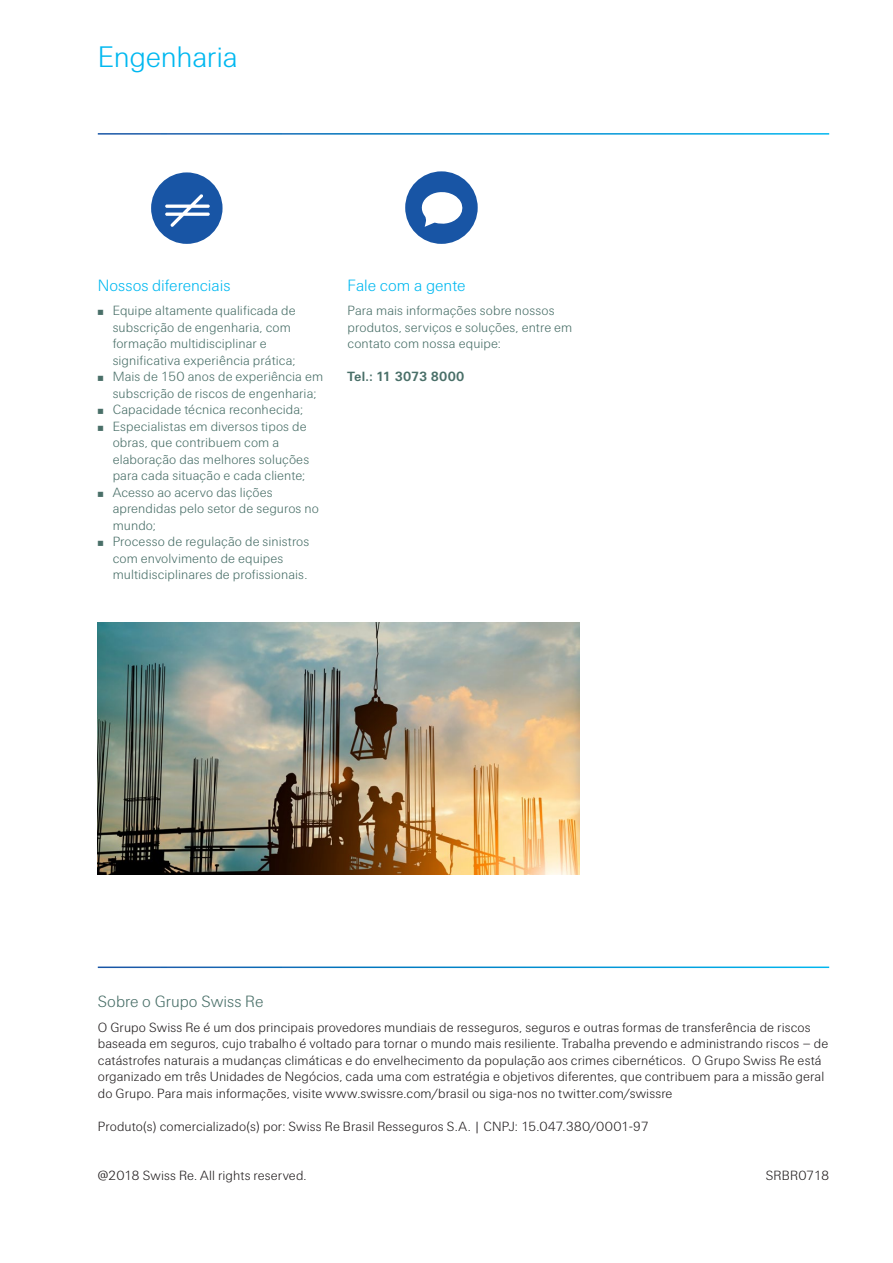
<style>
.page{position:relative;width:893px;height:1263px;background:#fff}
.page>*{position:absolute;margin:0;border:0;box-sizing:border-box;transform-origin:0 0}
.t1{font:300 30px "Swiss Re Sans OT";letter-spacing:-.01em;color:#00b8f0}
.t2{font:300 16.5px "Swiss Re Sans OT";color:#00b8f0}
.t3{font:300 16.5px "Swiss Re Sans OT";color:#496f68}
.t4{font:300 13.5px/16.5px "Swiss Re Sans OT";letter-spacing:.005em;color:#231f20}
.t5{font:300 13.5px/16.5px "Swiss Re Sans OT";letter-spacing:.01em;color:#496f68}
.t6{font:700 13.5px "Swiss Re Sans OT";letter-spacing:.01em;color:#496f68}
</style>
<div class="page">
<svg style="left:405px;top:171px;width:73px;height:73px"></svg>
<svg style="left:151px;top:172px;width:72px;height:72px"></svg>
<img style="left:98px;top:622px;width:481px;height:252px">
<h1 class="t1" style="left:98px;top:39px;width:141px">Engenharia</h1>
<p class="t2" style="left:98px;top:276px;width:134px">Nossos diferenciais</p>
<p class="t5" style="left:98px;top:303px;width:199px">̤ Equipe altamente qualificada de</p>
<p class="t5" style="left:113px;top:319px;width:180px">subscrição de engenharia, com</p>
<p class="t5" style="left:113px;top:336px;width:156px">formação multidisciplinar e</p>
<p class="t5" style="left:113px;top:352px;width:184px">significativa experiência prática;</p>
<p class="t5" style="left:98px;top:369px;width:227px">̤ Mais de 150 anos de experiência em</p>
<p class="t5" style="left:113px;top:385px;width:205px">subscrição de riscos de engenharia;</p>
<p class="t5" style="left:98px;top:402px;width:207px">̤ Capacidade técnica reconhecida;</p>
<p class="t5" style="left:98px;top:418px;width:210px">̤ Especialistas em diversos tipos de</p>
<p class="t5" style="left:113px;top:435px;width:168px">obras, que contribuem com a</p>
<p class="t5" style="left:113px;top:451px;width:198px">elaboração das melhores soluções</p>
<p class="t5" style="left:113px;top:468px;width:194px">para cada situação e cada cliente;</p>
<p class="t5" style="left:98px;top:484px;width:176px">̤ Acesso ao acervo das lições</p>
<p class="t5" style="left:113px;top:501px;width:208px">aprendidas pelo setor de seguros no</p>
<p class="t5" style="left:113px;top:517px;width:45px">mundo;</p>
<p class="t5" style="left:98px;top:534px;width:213px">̤ Processo de regulação de sinistros</p>
<p class="t5" style="left:113px;top:550px;width:172px">com envolvimento de equipes</p>
<p class="t5" style="left:113px;top:567px;width:196px">multidisciplinares de profissionais.</p>
<p class="t2" style="left:348px;top:276px;width:119px">Fale com a gente</p>
<p class="t5" style="left:348px;top:303px;width:226px">Para mais informações sobre nossos produtos, serviços e soluções, entre em contato com nossa equipe:</p>
<p class="t6" style="left:348px;top:369px;width:118px">Tel.: 11 3073 8000</p>
<p class="t3" style="left:98px;top:992px;width:167px">Sobre o Grupo Swiss Re</p>
<p class="t4" style="left:98px;top:1019px;width:732px">O Grupo Swiss Re é um dos principais provedores mundiais de resseguros, seguros e outras formas de transferência de riscos baseada em seguros, cujo trabalho é voltado para tornar o mundo mais resiliente. Trabalha prevendo e administrando riscos – de catástrofes naturais a mudanças climáticas e do envelhecimento da população aos crimes cibernéticos. O Grupo Swiss Re está organizado em três Unidades de Negócios, cada uma com estratégia e objetivos diferentes, que contribuem para a missão geral do Grupo. Para mais informações, visite www.swissre.com/brasil ou siga-nos no twitter.com/swissre</p>
<p class="t4" style="left:98px;top:1118px;width:553px">Produto(s) comercializado(s) por: Swiss Re Brasil Resseguros S.A. | CNPJ: 15.047.380/0001-97</p>
<p class="t4" style="left:98px;top:1167px;width:210px">@2018 Swiss Re. All rights reserved.</p>
<p class="t4" style="left:766px;top:1167px;width:65px">SRBR0718</p>
</div>
